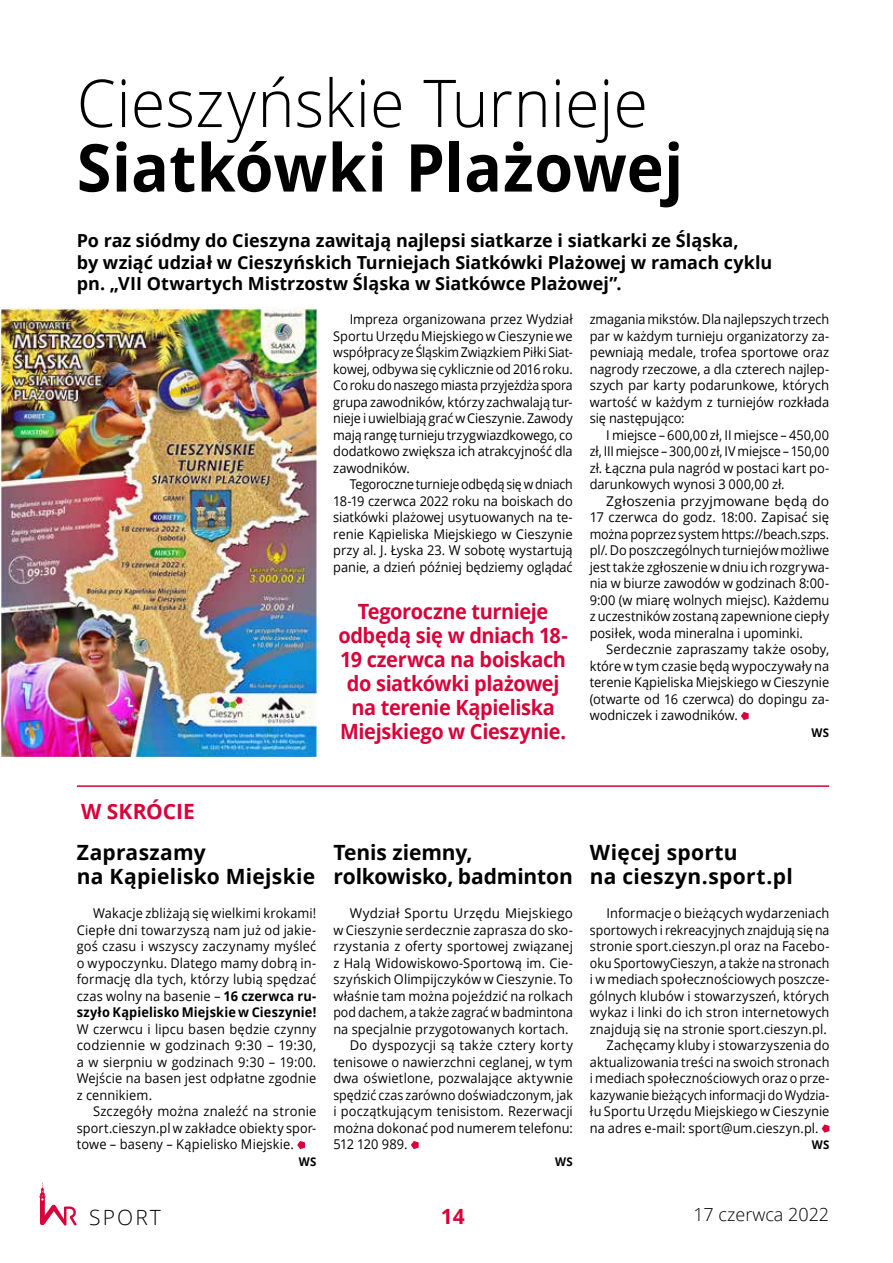
<style>
.page{position:relative;width:893px;height:1263px;background:#fff}
.page>*{position:absolute;margin:0;border:0;box-sizing:border-box;transform-origin:0 0}
.t1{font:300 66px "Open Sans";letter-spacing:.005em;color:#000;scale:.95 1}
.t2{font:700 66px "Open Sans";letter-spacing:.005em;color:#000;scale:.95 1}
.t3{font:700 21px/24px "Open Sans";letter-spacing:-.02em;color:#d7033b;text-align:center;scale:.95 1}
.t4{font:700 21px/24px "Open Sans";letter-spacing:.01em;color:#000}
.t5{font:700 21px "Open Sans";color:#d7033b}
.t6{font:300 21px "Open Sans";letter-spacing:.1em;color:#000}
.t7{font:700 21px "Open Sans";letter-spacing:-.02em;color:#d7033b}
.t8{font:700 18px/21.6px "Open Sans";letter-spacing:-.005em;color:#000}
.t9{font:300 18px "Open Sans";color:#000}
.t10{font:13.5px/16.5px "Open Sans";letter-spacing:.005em;color:#000;text-align:justify;scale:.95 1}
.t11{font:13.5px/16.5px "Open Sans";letter-spacing:.005em;color:#000;text-align:justify}
.t12{font:13.5px/16.5px "Open Sans";letter-spacing:.005em;color:#000;text-align:justify;scale:.92 1}
.t13{font:13.5px/16.5px "Open Sans";letter-spacing:.005em;color:#000;text-align:justify;scale:.94 1}
.t14{font:13.5px/16.5px "Open Sans";letter-spacing:.005em;color:#000;text-align:justify;scale:.96 1}
.t15{font:13.5px "Open Sans";letter-spacing:.005em;color:#000;scale:.91 1}
.t16{font:13.5px "Open Sans";letter-spacing:.005em;color:#000;scale:.93 1}
.t17{font:13.5px "Open Sans";letter-spacing:-.02em;color:#000;scale:.95 1}
.t18{font:700 12px "Open Sans";letter-spacing:.03em;color:#000;scale:.95 1}
.s1{font-weight:700}
</style>
<div class="page">
<svg style="left:39px;top:1182px;width:38px;height:43px"></svg>
<svg style="left:741px;top:712px;width:8px;height:8px"></svg>
<svg style="left:297px;top:1141px;width:8px;height:8px"></svg>
<svg style="left:411px;top:1141px;width:8px;height:8px"></svg>
<svg style="left:822px;top:1124px;width:7px;height:9px"></svg>
<hr style="left:77px;top:785px;width:752px;height:2px;background:#d7033b">
<img style="left:0;top:308px;width:316px;height:449px">
<h1 class="t1" style="left:77px;top:58px;width:603px">Cieszyńskie Turnieje</h1>
<h1 class="t2" style="left:77px;top:121px;width:640px">Siatkówki Plażowej</h1>
<h3 class="t8" style="left:77px;top:229px;width:697px">Po raz siódmy do Cieszyna zawitają najlepsi siatkarze i siatkarki ze Śląska,<br>by wziąć udział w Cieszyńskich Turniejach Siatkówki Plażowej w ramach cyklu pn. „VII Otwartych Mistrzostw Śląska w Siatkówce Plażowej”.</h3>
<p class="t10" style="left:333px;top:311px;width:254px;text-indent:16px">Impreza organizowana przez Wydział Sportu Urzędu Miejskiego w Cieszynie we współpracy ze Śląskim Związkiem Piłki Siat&shy;kowej, odbywa się cyklicznie od 2016 roku.<br>Co roku do naszego miasta przyjeżdża spora grupa zawodników, którzy zachwalają tur&shy;nieje i uwielbiają grać w Cieszynie. Zawody mają rangę turnieju trzygwiazdkowego, co dodatkowo zwiększa ich atrakcyjność dla zawodników.</p>
<p class="t12" style="left:333px;top:476px;width:262px;text-indent:16px">Tegoroczne turnieje odbędą się w dniach 18-19 czerwca 2022 roku na boiskach do siatkówki plażowej usytuowanych na te&shy;renie Kąpieliska Miejskiego w Cieszynie przy al. J. Łyska 23. W sobotę wystartują panie, a dzień później będziemy oglądać</p>
<p class="t13" style="left:590px;top:311px;width:256px">zmagania mikstów. Dla najlepszych trzech par w każdym turnieju organizatorzy za&shy;pewniają medale, trofea sportowe oraz nagrody rzeczowe, a dla czterech najlep&shy;szych par karty podarunkowe, których wartość w każdym z turniejów rozkłada się następująco:</p>
<p class="t10" style="left:590px;top:426px;width:254px;text-indent:17px">I miejsce – 600,00 zł, II miejsce – 450,00 zł, III miejsce – 300,00 zł, IV miejsce – 150,00 zł. Łączna pula nagród w postaci kart po&shy;darunkowych wynosi 3 000,00 zł.</p>
<p class="t11" style="left:590px;top:492px;width:241px;text-indent:16px">Zgłoszenia przyjmowane będą do 17 czerwca do godz. 18:00. Zapisać się można poprzez system https://beach.szps. pl/. Do poszczególnych turniejów możliwe jest także zgłoszenie w dniu ich rozgrywa&shy;nia w biurze zawodów w godzinach 8:00- 9:00 (w miarę wolnych miejsc). Każdemu z uczestników zostaną zapewnione ciepły posiłek, woda mineralna i upominki.</p>
<p class="t14" style="left:590px;top:641px;width:251px;text-indent:16px">Serdecznie zapraszamy także osoby, które w tym czasie będą wypoczywały na terenie Kąpieliska Miejskiego w Cieszynie (otwarte od 16 czerwca) do dopingu za&shy;wodniczek i zawodników.</p>
<p class="t18" style="left:811px;top:724px;width:19px">WS</p>
<h2 class="t3" style="left:338px;top:598px;width:243px">Tegoroczne turnieje odbędą się w dniach 18-<br>19 czerwca na boiskach do siatkówki plażowej na terenie Kąpieliska<br>Miejskiego w Cieszynie.</h2>
<h2 class="t5" style="left:81px;top:796px;width:115px">W SKRÓCIE</h2>
<h2 class="t4" style="left:77px;top:839px;width:240px">Zapraszamy<br>na Kąpielisko Miejskie</h2>
<p class="t10" style="left:77px;top:905px;width:254px;text-indent:16px">Wakacje zbliżają się wielkimi krokami!<br>Ciepłe dni towarzyszą nam już od jakie&shy;goś czasu i wszyscy zaczynamy myśleć o wypoczynku. Dlatego mamy dobrą in&shy;formację dla tych, którzy lubią spędzać czas wolny na basenie – <span class="s1">16 czerwca ru&shy;szyło Kąpielisko Miejskie w Cieszynie!</span></p>
<p class="t10" style="left:77px;top:1020px;width:254px">W czerwcu i lipcu basen będzie czynny codziennie w godzinach 9:30 – 19:30, a w sierpniu w godzinach 9:30 – 19:00.<br>Wejście na basen jest odpłatne zgodnie z cennikiem.</p>
<p class="t14" style="left:77px;top:1103px;width:251px;text-indent:16px">Szczegóły można znaleźć na stronie sport.cieszyn.pl w zakładce obiekty spor&shy;towe – baseny – Kąpielisko Miejskie.</p>
<p class="t18" style="left:299px;top:1153px;width:19px">WS</p>
<h2 class="t4" style="left:333px;top:839px;width:241px">Tenis ziemny, rolkowisko, badminton</h2>
<p class="t11" style="left:350px;top:905px;width:225px">Wydział Sportu Urzędu Miejskiego</p>
<p class="t10" style="left:333px;top:921px;width:254px">w Cieszynie serdecznie zaprasza do sko-</p>
<p class="t10" style="left:333px;top:938px;width:254px">rzystania z oferty sportowej związanej</p>
<p class="t10" style="left:333px;top:954px;width:254px">z Halą Widowiskowo-Sportową im. Cie-</p>
<p class="t10" style="left:333px;top:971px;width:254px">szyńskich Olimpijczyków w Cieszynie. To</p>
<p class="t10" style="left:333px;top:987px;width:254px">właśnie tam można pojeździć na rolkach</p>
<p class="t12" style="left:333px;top:1004px;width:262px">pod dachem, a także zagrać w badmintona</p>
<p class="t10" style="left:333px;top:1020px;width:249px">na specjalnie przygotowanych kortach.</p>
<p class="t11" style="left:350px;top:1037px;width:225px">Do dyspozycji są także cztery korty</p>
<p class="t10" style="left:333px;top:1053px;width:254px">tenisowe o nawierzchni ceglanej, w tym</p>
<p class="t10" style="left:333px;top:1070px;width:254px">dwa oświetlone, pozwalające aktywnie</p>
<p class="t12" style="left:333px;top:1086px;width:262px">spędzić czas zarówno doświadczonym, jak</p>
<p class="t10" style="left:333px;top:1103px;width:254px">i początkującym tenisistom. Rezerwacji</p>
<p class="t10" style="left:333px;top:1119px;width:254px">można dokonać pod numerem telefonu:</p>
<p class="t17" style="left:333px;top:1135px;width:80px">512 120 989.</p>
<p class="t18" style="left:555px;top:1153px;width:19px">WS</p>
<h2 class="t4" style="left:590px;top:839px;width:204px">Więcej sportu<br>na cieszyn.sport.pl</h2>
<p class="t10" style="left:606px;top:905px;width:236px">Informacje o bieżących wydarzeniach</p>
<p class="t12" style="left:590px;top:921px;width:262px">sportowych i rekreacyjnych znajdują się na</p>
<p class="t10" style="left:590px;top:938px;width:254px">stronie sport.cieszyn.pl oraz na Facebo-</p>
<p class="t12" style="left:590px;top:954px;width:262px">oku SportowyCieszyn, a także na stronach</p>
<p class="t13" style="left:590px;top:971px;width:256px">i w mediach społecznościowych poszcze-</p>
<p class="t10" style="left:590px;top:987px;width:254px">gólnych klubów i stowarzyszeń, których</p>
<p class="t10" style="left:590px;top:1004px;width:254px">wykaz i linki do ich stron internetowych</p>
<p class="t10" style="left:590px;top:1020px;width:251px">znajdują się na stronie sport.cieszyn.pl.</p>
<p class="t10" style="left:606px;top:1037px;width:236px">Zachęcamy kluby i stowarzyszenia do</p>
<p class="t13" style="left:590px;top:1053px;width:256px">aktualizowania treści na swoich stronach</p>
<p class="t16" style="left:590px;top:1069px;width:259px">i mediach społecznościowych oraz o prze-</p>
<p class="t15" style="left:590px;top:1085px;width:265px">kazywanie bieżących informacji do Wydzia-</p>
<p class="t10" style="left:590px;top:1103px;width:254px">łu Sportu Urzędu Miejskiego w Cieszynie</p>
<p class="t10" style="left:590px;top:1119px;width:242px">na adres e-mail: sport@um.cieszyn.pl.</p>
<p class="t18" style="left:812px;top:1136px;width:19px">WS</p>
<h2 class="t6" style="left:89px;top:1202px;width:73px">SPORT</h2>
<h2 class="t7" style="left:441px;top:1201px;width:25px">14</h2>
<h3 class="t9" style="left:693px;top:1202px;width:137px">17 czerwca 2022</h3>
</div>
